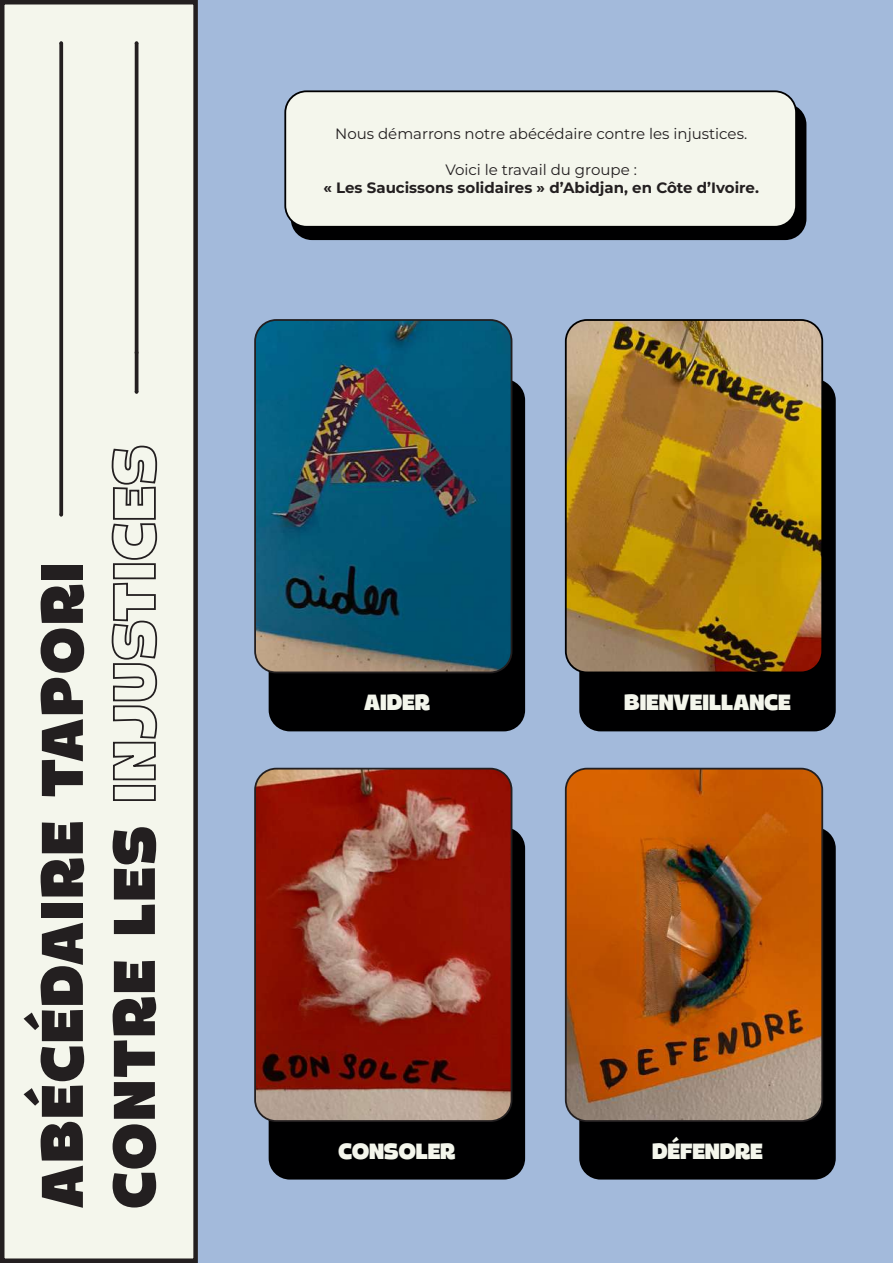
<style>
.page{position:relative;width:893px;height:1263px;background:#a3badb}
.page>*{position:absolute;margin:0;border:0;box-sizing:border-box;transform-origin:0 0}
.t1{font:60px/72px "Montra";letter-spacing:.04em;color:#231f20}
.t2{font:22.5px "Montra";letter-spacing:-.01em;color:#f4f6ec}
.t3{font:15px "Montserrat";color:#231f20}
.t4{font:700 15px "Montserrat";color:#231f20}
</style>
<div class="page">
<div style="left:2px;top:2px;width:194px;height:1259px;background:#f4f6ec"></div>
<div style="left:0;top:0;width:198px;height:1263px;border:4px solid #231f20"></div>
<div style="left:269px;top:379px;width:256px;height:352px;background:#000001;border-radius:21px"></div>
<img style="left:257px;top:322px;width:255px;height:348px">
<div style="left:254px;top:319px;width:258px;height:354px;border:2px solid #231f20;border-radius:21px"></div>
<div style="left:269px;top:827px;width:256px;height:352px;background:#000001;border-radius:21px"></div>
<div style="left:579px;top:827px;width:257px;height:352px;background:#000001;border-radius:21px"></div>
<div style="left:579px;top:379px;width:257px;height:352px;background:#000001;border-radius:21px"></div>
<img style="left:567px;top:322px;width:253px;height:350px">
<div style="left:565px;top:319px;width:258px;height:354px;border:2px solid #000001;border-radius:21px"></div>
<img style="left:568px;top:769px;width:254px;height:350px">
<div style="left:565px;top:768px;width:258px;height:354px;border:2px solid #231f20;border-radius:21px"></div>
<img style="left:257px;top:769px;width:255px;height:350px">
<div style="left:254px;top:768px;width:258px;height:354px;border:2px solid #231f20;border-radius:21px"></div>
<div style="left:291px;top:103px;width:515px;height:137px;background:#000001;border-radius:21px"></div>
<div style="left:285px;top:91px;width:511px;height:136px;background:#f4f6ec;border-radius:21px"></div>
<div style="left:284px;top:90px;width:513px;height:138px;border:2px solid #000001;border-radius:21px"></div>
<svg style="left:59px;top:43px;width:4px;height:472px;background:#353232"></svg>
<hr style="left:135px;top:43px;width:3px;height:349px;background:#231f20">
<h1 class="t1" style="left:26px;top:1209px;width:765px;rotate:-90deg">ABÉCÉDAIRE TAPORI<br>CONTRE LES INJUSTICES</h1>
<p class="t3" style="left:335px;top:124px;width:413px">Nous démarrons notre abécédaire contre les injustices.</p>
<p class="t3" style="left:445px;top:160px;width:193px">Voici le travail du groupe :</p>
<p class="t4" style="left:323px;top:178px;width:437px">« Les Saucissons solidaires » d’Abidjan, en Côte d’Ivoire.</p>
<h2 class="t2" style="left:364px;top:689px;width:68px">AIDER</h2>
<h2 class="t2" style="left:624px;top:689px;width:168px">BIENVEILLANCE</h2>
<h2 class="t2" style="left:338px;top:1138px;width:119px">CONSOLER</h2>
<h2 class="t2" style="left:652px;top:1138px;width:112px">DÉFENDRE</h2>
</div>
